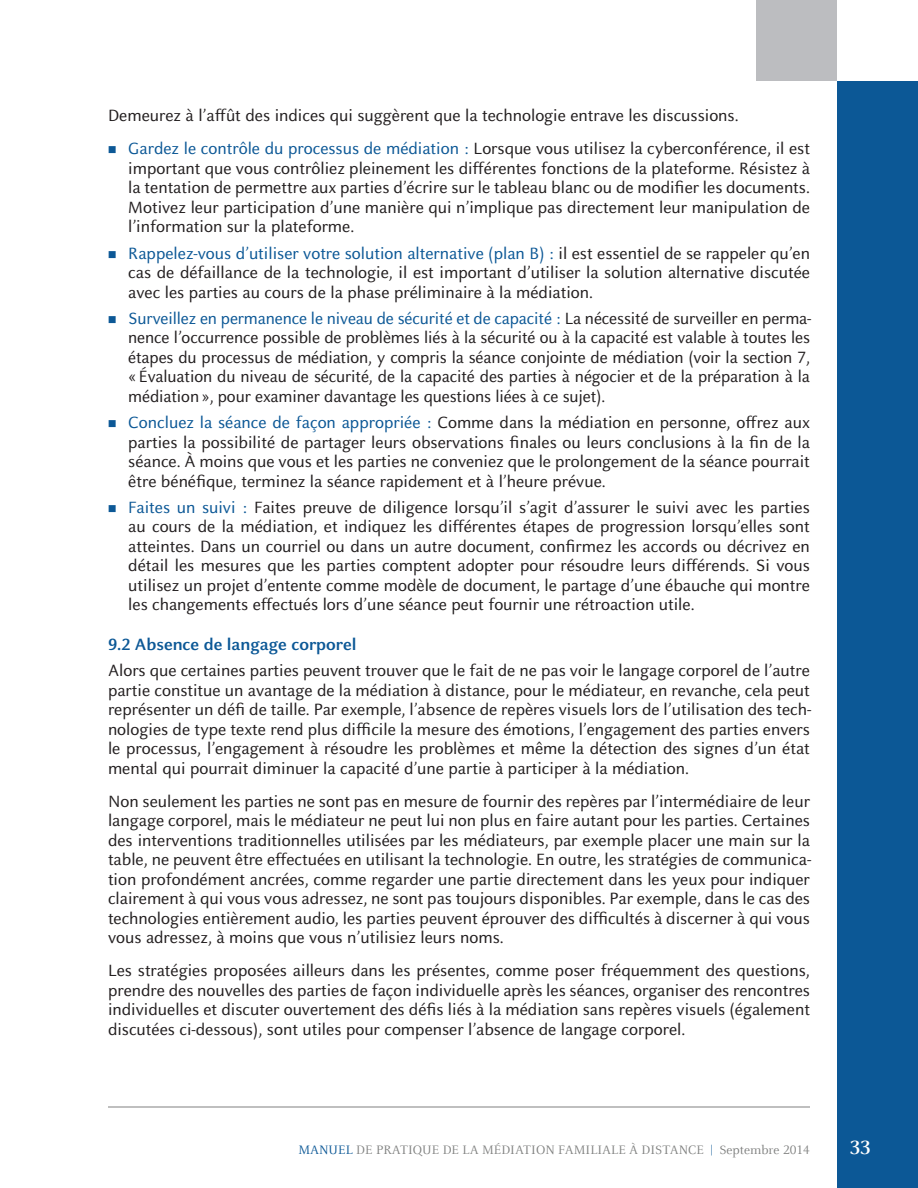
<style>
.page{position:relative;width:918px;height:1188px;background:#fff}
.page>*{position:absolute;margin:0;border:0;box-sizing:border-box;transform-origin:0 0}
.t1{font:700 21px "Barreau";color:#fff}
.t2{font:18px/19.5px "Barreau Sans";color:#231f20;text-align:justify}
.t3{font:700 18px "Barreau Sans";color:#0c5896}
.t4{font:13.5px "Barreau";color:#808180}
.s1{color:#0c5896}
</style>
<div class="page">
<div style="left:837px;top:81px;width:81px;height:1107px;background:#0c5896"></div>
<div style="left:756px;top:0;width:81px;height:81px;background:#bcbdc0"></div>
<hr style="left:108px;top:1107px;width:702px;height:1px;background:#808180">
<p class="t2" style="left:128px;top:99px;width:683px;line-height:33px;text-indent:-20px">Demeurez à l’affût des indices qui suggèrent que la technologie entrave les discussions.<br><span class="s1">Gardez le contrôle du processus de médiation :</span> Lorsque vous utilisez la cyberconférence, il est</p>
<p class="t2" style="left:128px;top:159px;width:683px">important que vous contrôliez pleinement les différentes fonctions de la plateforme. Résistez à la tentation de permettre aux parties d’écrire sur le tableau blanc ou de modifier les documents.<br>Motivez leur participation d’une manière qui n’implique pas directement leur manipulation de l’information sur la plateforme.</p>
<p class="t2" style="left:128px;top:243px;width:683px"><span class="s1">Rappelez-vous d’utiliser votre solution alternative (plan B) :</span> il est essentiel de se rappeler qu’en cas de défaillance de la technologie, il est important d’utiliser la solution alternative discutée avec les parties au cours de la phase préliminaire à la médiation.</p>
<p class="t2" style="left:128px;top:309px;width:684px"><span class="s1">Surveillez en permanence le niveau de sécurité et de capacité :</span> La nécessité de surveiller en perma&shy;nence l’occurrence possible de problèmes liés à la sécurité ou à la capacité est valable à toutes les étapes du processus de médiation, y compris la séance conjointe de médiation (voir la section 7, «Évaluation du niveau de sécurité, de la capacité des parties à négocier et de la préparation à la médiation», pour examiner davantage les questions liées à ce sujet).</p>
<p class="t2" style="left:128px;top:413px;width:683px"><span class="s1">Concluez la séance de façon appropriée :</span> Comme dans la médiation en personne, offrez aux parties la possibilité de partager leurs observations finales ou leurs conclusions à la fin de la séance. À moins que vous et les parties ne conveniez que le prolongement de la séance pourrait être bénéfique, terminez la séance rapidement et à l’heure prévue.</p>
<p class="t2" style="left:128px;top:498px;width:683px"><span class="s1">Faites un suivi :</span> Faites preuve de diligence lorsqu’il s’agit d’assurer le suivi avec les parties au cours de la médiation, et indiquez les différentes étapes de progression lorsqu’elles sont atteintes. Dans un courriel ou dans un autre document, confirmez les accords ou décrivez en détail les mesures que les parties comptent adopter pour résoudre leurs différends. Si vous utilisez un projet d’entente comme modèle de document, le partage d’une ébauche qui montre les changements effectués lors d’une séance peut fournir une rétroaction utile.</p>
<p class="t3" style="left:108px;top:634px;width:250px">9.2 Absence de langage corporel</p>
<p class="t2" style="left:108px;top:661px;width:705px">Alors que certaines parties peuvent trouver que le fait de ne pas voir le langage corporel de l’autre partie constitue un avantage de la médiation à distance, pour le médiateur, en revanche, cela peut représenter un défi de taille. Par exemple, l’absence de repères visuels lors de l’utilisation des tech&shy;nologies de type texte rend plus difficile la mesure des émotions, l’engagement des parties envers le processus, l’engagement à résoudre les problèmes et même la détection des signes d’un état mental qui pourrait diminuer la capacité d’une partie à participer à la médiation.</p>
<p class="t2" style="left:108px;top:792px;width:705px">Non seulement les parties ne sont pas en mesure de fournir des repères par l’intermédiaire de leur langage corporel, mais le médiateur ne peut lui non plus en faire autant pour les parties. Certaines des interventions traditionnelles utilisées par les médiateurs, par exemple placer une main sur la table, ne peuvent être effectuées en utilisant la technologie. En outre, les stratégies de communica&shy;tion profondément ancrées, comme regarder une partie directement dans les yeux pour indiquer clairement à qui vous vous adressez, ne sont pas toujours disponibles. Par exemple, dans le cas des technologies entièrement audio, les parties peuvent éprouver des difficultés à discerner à qui vous vous adressez, à moins que vous n’utilisiez leurs noms.</p>
<p class="t2" style="left:108px;top:961px;width:704px">Les stratégies proposées ailleurs dans les présentes, comme poser fréquemment des questions, prendre des nouvelles des parties de façon individuelle après les séances, organiser des rencontres individuelles et discuter ouvertement des défis liés à la médiation sans repères visuels (également discutées ci-dessous), sont utiles pour compenser l’absence de langage corporel.</p>
<p class="t4" style="left:298px;top:1143px;width:513px"><span class="s1">MANUEL</span> DE PRATIQUE DE LA MÉDIATION FAMILIALE À DISTANCE <span class="s1">|</span> Septembre 2014</p>
<p class="t1" style="left:850px;top:1136px;width:22px">33</p>
</div>
